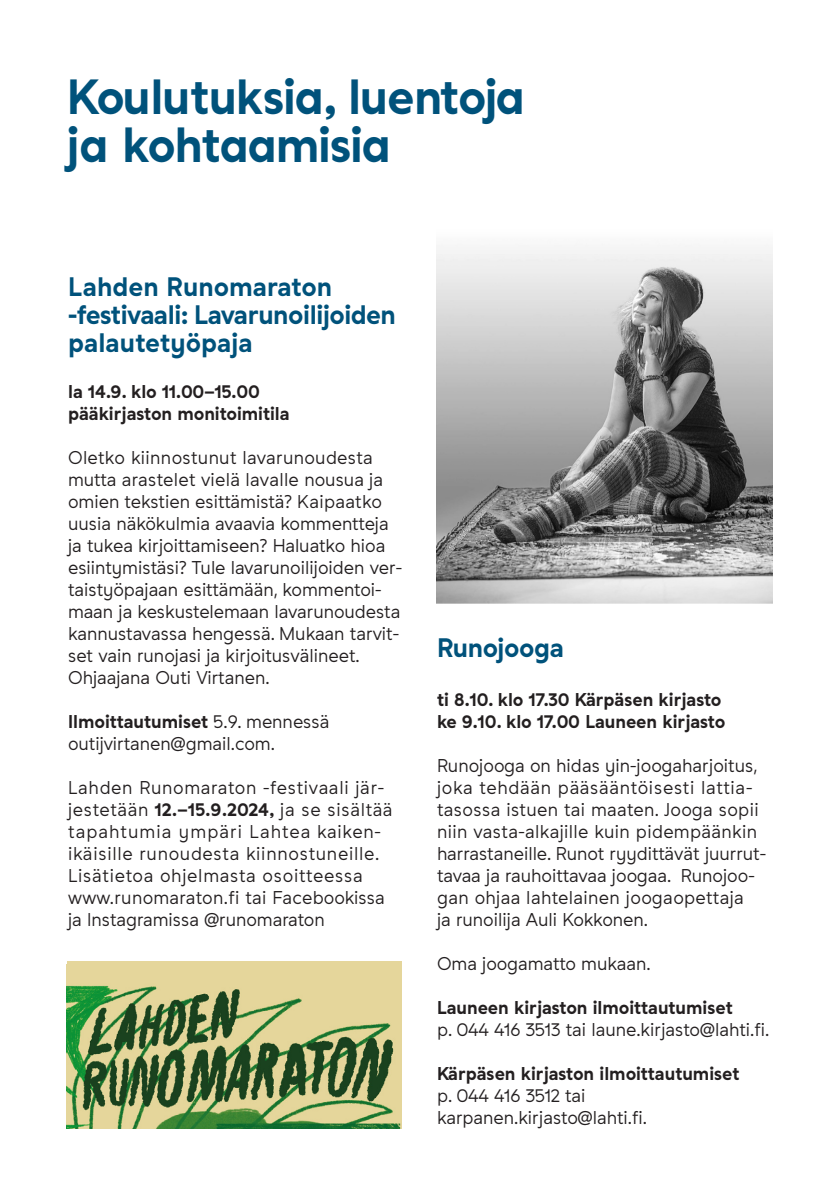
<style>
.page{position:relative;width:840px;height:1191px;background:#fff}
.page>*{position:absolute;margin:0;border:0;box-sizing:border-box;transform-origin:0 0}
.pääotsikko{font:48px/48px "Studio Feixen Sans Lahti Headline";letter-spacing:-.025em;color:#00527b}
.leipäteksti{font:700 26px/28px "Studio Feixen Sans Lahti";letter-spacing:-.015em;color:#00527b}
.väliotsikko{font:700 26px "Studio Feixen Sans Lahti";letter-spacing:-.015em;color:#00527b}
.leipäteksti-2{font:18px/22px "Studio Feixen Sans Lahti";color:#231f20}
.leipäteksti-3{font:18px/22px "Studio Feixen Sans Lahti";letter-spacing:.04em;color:#231f20}
.leipäteksti-4{font:700 18px/22px "Studio Feixen Sans Lahti";color:#231f20}
.s1{font-weight:700}
</style>
<div class="page">
<img style="left:67px;top:964px;width:334px;height:164px">
<img style="left:436px;top:246px;width:335px;height:357px">
<p class="pääotsikko" style="left:67px;top:73px;width:459px">Koulutuksia, luentoja ja kohtaamisia</p>
<p class="leipäteksti" style="left:68px;top:273px;width:329px">Lahden Runomaraton -festivaali: Lavarunoilijoiden palautetyöpaja</p>
<p class="leipäteksti-4" style="left:68px;top:381px;width:223px">la 14.9. klo 11.00–15.00 pääkirjaston monitoimitila</p>
<p class="leipäteksti-2" style="left:68px;top:447px;width:335px">Oletko kiinnostunut lavarunoudesta mutta arastelet vielä lavalle nousua ja omien tekstien esittämistä? Kaipaatko uusia näkökulmia avaavia kommentteja ja tukea kirjoittamiseen? Haluatko hioa esiintymistäsi? Tule lavarunoilijoiden ver&shy;taistyöpajaan esittämään, kommentoi&shy;maan ja keskustelemaan lavarunoudesta kannustavassa hengessä. Mukaan tarvit&shy;set vain runojasi ja kirjoitusvälineet.<br>Ohjaajana Outi Virtanen.</p>
<p class="leipäteksti-2" style="left:68px;top:711px;width:263px"><span class="s1">Ilmoittautumiset</span> 5.9. mennessä outijvirtanen@gmail.com.</p>
<p class="leipäteksti-3" style="left:68px;top:777px;width:326px">Lahden Runomaraton -festivaali jär&shy;jestetään <span class="s1">12.–15.9.2024,</span> ja se sisältää tapahtumia ympäri Lahtea kaiken&shy;ikäisille runoudesta kiinnostuneille.<br>Lisätietoa ohjelmasta osoitteessa www.runomaraton.fi tai Facebookissa ja Instagramissa @runomaraton</p>
<p class="väliotsikko" style="left:437px;top:632px;width:128px">Runojooga</p>
<p class="leipäteksti-4" style="left:437px;top:689px;width:290px">ti 8.10. klo 17.30 Kärpäsen kirjasto ke 9.10. klo 17.00 Launeen kirjasto</p>
<p class="leipäteksti-2" style="left:437px;top:755px;width:330px">Runojooga on hidas yin-joogaharjoitus, joka tehdään pääsääntöisesti lattia&shy;tasossa istuen tai maaten. Jooga sopii niin vasta-alkajille kuin pidempäänkin harrastaneille. Runot ryydittävät juurrut&shy;tavaa ja rauhoittavaa joogaa. Runojoo&shy;gan ohjaa lahtelainen joogaopettaja<br>ja runoilija Auli Kokkonen.</p>
<p class="leipäteksti-2" style="left:437px;top:953px;width:215px">Oma joogamatto mukaan.</p>
<p class="leipäteksti-2" style="left:437px;top:997px;width:333px"><span class="s1">Launeen kirjaston ilmoittautumiset<br></span>p. 044 416 3513 tai laune.kirjasto@lahti.fi.</p>
<p class="leipäteksti-2" style="left:437px;top:1063px;width:304px"><span class="s1">Kärpäsen kirjaston ilmoittautumiset </span>p. 044 416 3512 tai karpanen.kirjasto@lahti.fi.</p>
</div>
